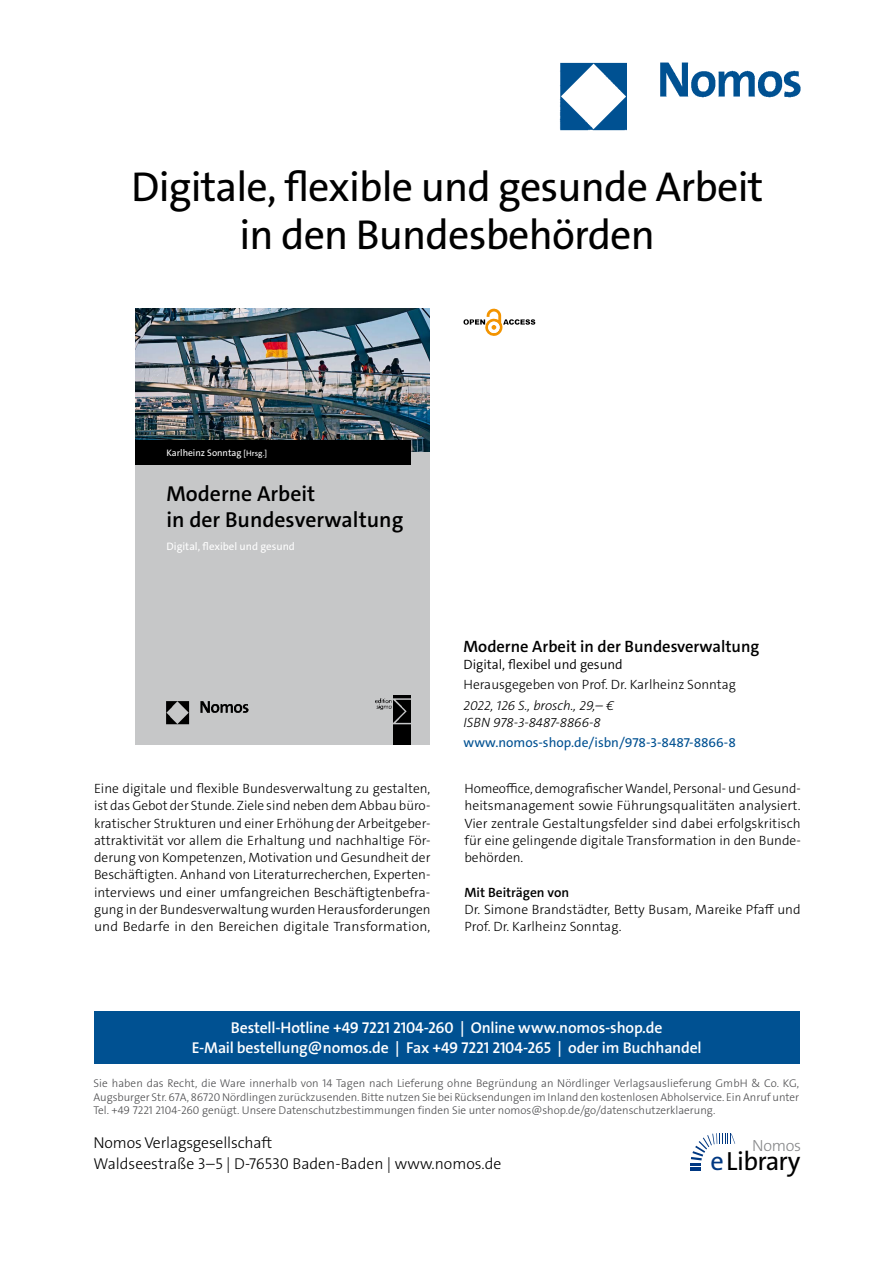
<style>
.page{position:relative;width:893px;height:1263px;background:#fff}
.page>*{position:absolute;margin:0;border:0;box-sizing:border-box;transform-origin:0 0}
.t1{font:42px/48px "The Sans Os F";letter-spacing:-.02em;color:#000;text-align:center}
.t2{font:26.4px "The Sans Os F";letter-spacing:-.03em;color:#000}
.t3{font:600 21.75px/26.1px "The Sans C5";color:#000}
.t4{font:600 16.5px "The Sans C5";color:#000}
.t5{font:300 16.2px "The Sans Os F";letter-spacing:-.02em;color:#87888a}
.t6{font:600 15.75px/21px "The Sans Os F";letter-spacing:-.01em;color:#fff;text-align:center}
.t7{font:300 15.75px/21px "The Sans Os F";color:#000}
.t8{font:300 13.5px/17.2px "The Sans C5";color:#000;text-align:justify}
.t9{font:italic 300 13.5px/16.5px "The Sans C5";color:#000}
.t10{font:13.5px "The Sans C5";color:#005192}
.t11{font:300 13.5px "The Sans C5";color:#000}
.t12{font:600 13.5px "The Sans C5";color:#000}
.t13{font:300 11.25px/13.5px "The Sans Os F";color:#4b4b4d;text-align:justify}
.t14{font:10.8px "The Sans C5";color:#fff}
.t15{font:9.45px "The Sans C5";color:#fff}
.s1{font-size:8.1px}
.s2{color:#003882}
</style>
<div class="page">
<img style="left:559px;top:62px;width:242px;height:69px">
<div style="left:94px;top:1011px;width:705px;height:52px;background:#005192"></div>
<svg style="left:690px;top:1133px;width:45px;height:38px"></svg>
<img style="left:135px;top:309px;width:295px;height:143px">
<div style="left:135px;top:452px;width:295px;height:292px;background:#c6c7c8"></div>
<div style="left:135px;top:440px;width:275px;height:24px;background:#000"></div>
<img style="left:166px;top:701px;width:82px;height:23px">
<img style="left:376px;top:696px;width:34px;height:48px">
<svg style="left:463px;top:308px;width:72px;height:28px"></svg>
<h1 class="t1" style="left:131px;top:167px;width:634px">Digitale, flexible und gesunde Arbeit in den Bundesbehörden</h1>
<p class="t15" style="left:166px;top:446px;width:102px">Karlheinz Sonntag <span class="s1">[Hrsg.]</span></p>
<h3 class="t3" style="left:166px;top:481px;width:238px">Moderne Arbeit<br>in der Bundesverwaltung</h3>
<p class="t14" style="left:166px;top:539px;width:130px">Digital, exibel und gesund</p>
<p class="t4" style="left:463px;top:636px;width:297px">Moderne Arbeit in der Bundesverwaltung</p>
<p class="t11" style="left:463px;top:655px;width:161px">Digital, flexibel und gesund</p>
<p class="t8" style="left:463px;top:676px;width:274px">Herausgegeben von Prof. Dr. Karlheinz Sonntag</p>
<p class="t9" style="left:463px;top:697px;width:152px">2022, 126 S., brosch., 29,– €<br>ISBN 978-3-8487-8866-8</p>
<p class="t10" style="left:463px;top:734px;width:274px">www.nomos-shop.de/isbn/978-3-8487-8866-8</p>
<p class="t8" style="left:94px;top:780px;width:338px">Eine digitale und flexible Bundesverwaltung zu gestalten, ist das Gebot der Stunde. Ziele sind neben dem Abbau büro&shy;kratischer Strukturen und einer Erhöhung der Arbeitgeber&shy;attraktivität vor allem die Erhaltung und nachhaltige För&shy;derung von Kompetenzen, Motivation und Gesundheit der Beschäftigten. Anhand von Literaturrecherchen, Experten&shy;interviews und einer umfangreichen Beschäftigtenbefra&shy;gung in der Bundesverwaltung wurden Herausforderungen und Bedarfe in den Bereichen digitale Transformation,</p>
<p class="t8" style="left:464px;top:780px;width:338px">Homeoffice, demografischer Wandel, Personal- und Gesund&shy;heitsmanagement sowie Führungsqualitäten analysiert.<br>Vier zentrale Gestaltungsfelder sind dabei erfolgskritisch für eine gelingende digitale Transformation in den Bunde&shy;behörden.</p>
<p class="t12" style="left:464px;top:883px;width:106px">Mit Beiträgen von</p>
<p class="t8" style="left:464px;top:901px;width:338px">Dr. Simone Brandstädter, Betty Busam, Mareike Pfaff und<br>Prof. Dr. Karlheinz Sonntag.</p>
<p class="t6" style="left:192px;top:1017px;width:511px">Bestell-Hotline +49 7221 2104-260 | Online www.nomos-shop.de<br>E-Mail bestellung@nomos.de | Fax +49 7221 2104-265 | oder im Buchhandel</p>
<p class="t13" style="left:94px;top:1077px;width:707px">Sie haben das Recht, die Ware innerhalb von 14 Tagen nach Lieferung ohne Begründung an Nördlinger Verlagsauslieferung GmbH &amp; Co. KG, Augsburger Str. 67A, 86720 Nördlingen zurückzusenden. Bitte nutzen Sie bei Rücksendungen im Inland den kostenlosen Abholservice. Ein Anruf unter Tel. +49 7221 2104-260 genügt. Unsere Datenschutzbestimmungen finden Sie unter nomos@shop.de/go/datenschutzerklaerung.</p>
<p class="t7" style="left:94px;top:1133px;width:409px">Nomos Verlagsgesellschaft<br>Waldseestraße 3–5 | D-76530 Baden-Baden | www.nomos.de</p>
<p class="t5" style="left:752px;top:1135px;width:51px">Nomos</p>
<h2 class="t2" style="left:710px;top:1151px;width:91px"><span class="s2">e</span>Library</h2>
</div>
